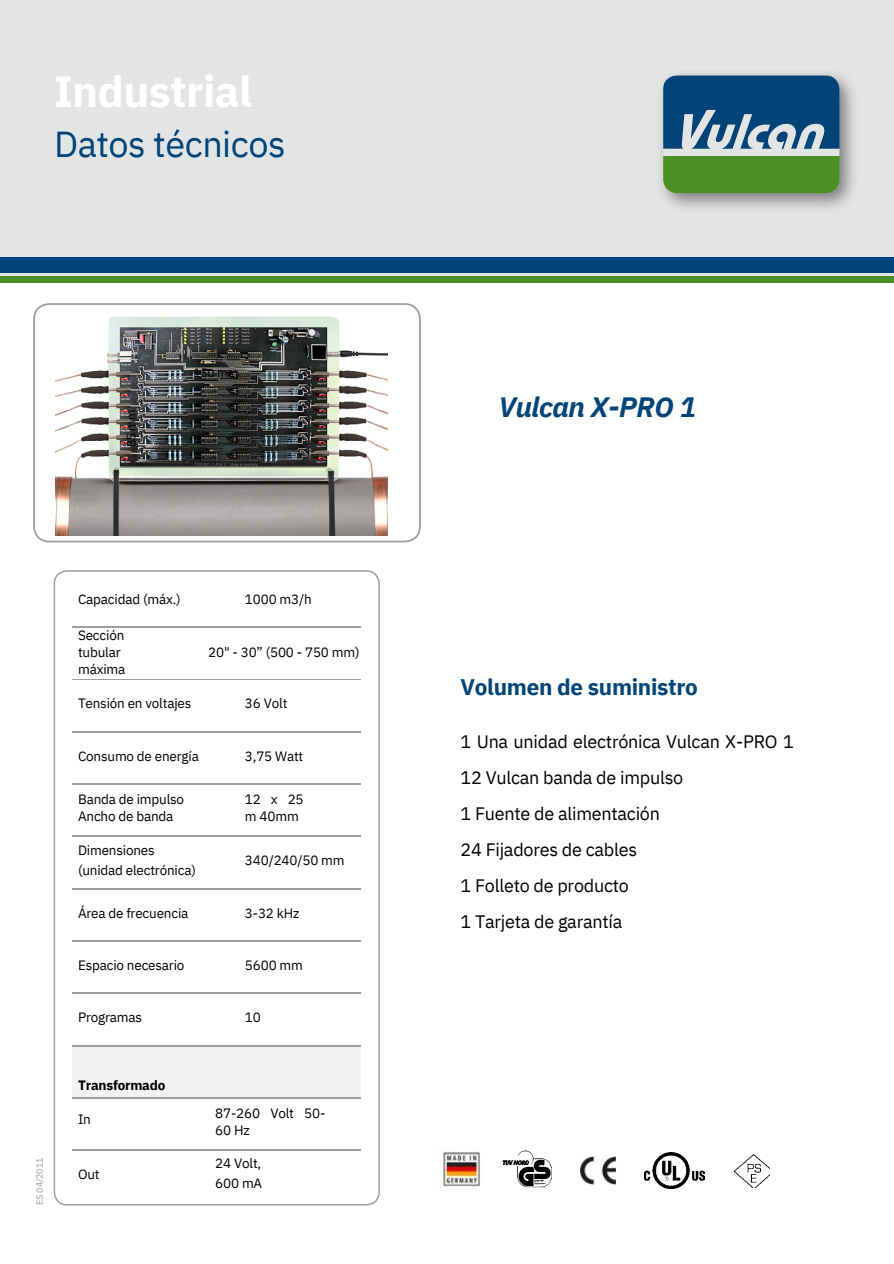
<style>
.page{position:relative;width:894px;height:1264px;background:#fff}
.page>*{position:absolute;margin:0;border:0;box-sizing:border-box;transform-origin:0 0}
.t1{font:700 43.5px "IBM Plex Sans";letter-spacing:-.015em;color:#fff}
.t2{font:36px "IBM Plex Sans";letter-spacing:-.015em;color:#00447a}
.t3{font:italic 700 27.9px "IBM Plex Sans";letter-spacing:-.015em;color:#00447a}
.t4{font:700 22.5px "IBM Plex Sans";letter-spacing:-.015em;color:#00447a}
.t5{font:18px/36px "IBM Plex Sans";letter-spacing:-.015em;color:#000}
.t6{font:13.5px/16.8px "IBM Plex Sans";letter-spacing:-.015em;color:#000}
.t7{font:700 13.5px "IBM Plex Sans";letter-spacing:-.015em;color:#000}
.t8{font:12px "IBM Plex Sans";letter-spacing:-.015em;color:#000}
.t9{font:9px "IBM Plex Sans";letter-spacing:-.015em;color:#9c9e9f}
</style>
<div class="page">
<div style="left:0;top:0;width:893px;height:261px;background:#e3e4e4"></div>
<div style="left:0;top:257px;width:893px;height:18px;background:#00447a"></div>
<hr style="left:0;top:274px;width:893px;height:3px;background:#e3e4e4">
<div style="left:0;top:277px;width:893px;height:5px;background:#4c8f22"></div>
<svg style="left:54px;top:570px;width:326px;height:635px"></svg>
<img style="left:661px;top:73px;width:193px;height:135px">
<svg style="left:663px;top:75px;width:176px;height:118px"></svg>
<img style="left:443px;top:1152px;width:37px;height:35px">
<img style="left:502px;top:1150px;width:50px;height:38px">
<img style="left:580px;top:1156px;width:36px;height:28px">
<img style="left:734px;top:1154px;width:35px;height:33px">
<img style="left:644px;top:1152px;width:60px;height:36px">
<hr style="left:239px;top:626px;width:121px;height:1px;background:#9c9e9f">
<hr style="left:72px;top:626px;width:167px;height:1px;background:#9c9e9f">
<hr style="left:239px;top:679px;width:121px;height:1px;background:#9c9e9f">
<hr style="left:72px;top:679px;width:167px;height:1px;background:#9c9e9f">
<hr style="left:239px;top:731px;width:121px;height:1px;background:#9c9e9f">
<hr style="left:72px;top:731px;width:167px;height:1px;background:#9c9e9f">
<hr style="left:239px;top:783px;width:121px;height:1px;background:#9c9e9f">
<hr style="left:72px;top:783px;width:167px;height:1px;background:#9c9e9f">
<hr style="left:239px;top:836px;width:121px;height:1px;background:#9c9e9f">
<hr style="left:72px;top:836px;width:167px;height:1px;background:#9c9e9f">
<hr style="left:239px;top:888px;width:121px;height:1px;background:#9c9e9f">
<hr style="left:72px;top:888px;width:167px;height:1px;background:#9c9e9f">
<hr style="left:239px;top:940px;width:121px;height:1px;background:#9c9e9f">
<hr style="left:72px;top:940px;width:167px;height:1px;background:#9c9e9f">
<hr style="left:239px;top:992px;width:121px;height:1px;background:#9c9e9f">
<hr style="left:72px;top:992px;width:167px;height:1px;background:#9c9e9f">
<div style="left:72px;top:1046px;width:288px;height:51px;background:#f2f2f3"></div>
<hr style="left:239px;top:1045px;width:121px;height:1px;background:#9c9e9f">
<hr style="left:239px;top:1097px;width:121px;height:1px;background:#9c9e9f">
<hr style="left:72px;top:1045px;width:167px;height:1px;background:#9c9e9f">
<hr style="left:72px;top:1097px;width:167px;height:1px;background:#9c9e9f">
<hr style="left:239px;top:1149px;width:121px;height:1px;background:#9c9e9f">
<hr style="left:72px;top:1149px;width:167px;height:1px;background:#9c9e9f">
<svg style="left:33px;top:303px;width:388px;height:239px"></svg>
<img style="left:55px;top:303px;width:332px;height:232px">
<p class="t1" style="left:54px;top:63px;width:200px">Industrial</p>
<p class="t2" style="left:54px;top:120px;width:233px">Datos técnicos</p>
<p class="t8" style="left:123px;top:447px;width:39px;rotate:-90deg">85 mm</p>
<p class="t8" style="left:193px;top:365px;width:46px">150 mm</p>
<p class="t6" style="left:78px;top:590px;width:104px">Capacidad (máx.)</p>
<p class="t6" style="left:78px;top:626px;width:49px">Sección tubular máxima</p>
<p class="t6" style="left:245px;top:590px;width:68px">1000 m3/h</p>
<p class="t6" style="left:208px;top:643px;width:153px">20" - 30” (500 - 750 mm)</p>
<p class="t6" style="left:78px;top:695px;width:115px">Tensión en voltajes</p>
<p class="t6" style="left:245px;top:695px;width:44px">36 Volt</p>
<p class="t6" style="left:78px;top:747px;width:122px">Consumo de energía</p>
<p class="t6" style="left:245px;top:747px;width:60px">3,75 Watt</p>
<p class="t6" style="left:78px;top:791px;width:107px">Banda de impulso<br>Ancho de banda</p>
<p class="t6" style="left:78px;top:841px;width:78px">Dimensiones</p>
<p class="t6" style="left:78px;top:861px;width:119px">(unidad electrónica)</p>
<p class="t6" style="left:245px;top:791px;width:60px">12 x 25 m 40mm</p>
<p class="t6" style="left:245px;top:851px;width:101px">340/240/50 mm</p>
<p class="t6" style="left:78px;top:904px;width:112px">Área de frecuencia</p>
<p class="t6" style="left:245px;top:904px;width:56px">3-32 kHz</p>
<p class="t6" style="left:78px;top:956px;width:108px">Espacio necesario</p>
<p class="t6" style="left:245px;top:956px;width:60px">5600 mm</p>
<p class="t6" style="left:78px;top:1008px;width:66px">Programas</p>
<p class="t6" style="left:245px;top:1008px;width:18px">10</p>
<p class="t7" style="left:78px;top:1076px;width:89px">Transformado</p>
<p class="t6" style="left:78px;top:1110px;width:14px">In</p>
<p class="t9" style="left:34px;top:1204px;width:49px;rotate:-90deg">ES 04/2011</p>
<p class="t6" style="left:78px;top:1165px;width:23px">Out</p>
<p class="t6" style="left:215px;top:1104px;width:112px">87-260 Volt 50-<br>60 Hz</p>
<p class="t6" style="left:215px;top:1154px;width:47px">24 Volt,</p>
<p class="t6" style="left:215px;top:1174px;width:48px">600 mA</p>
<p class="t3" style="left:498px;top:388px;width:199px">Vulcan X-PRO 1</p>
<p class="t4" style="left:460px;top:672px;width:239px">Volumen de suministro</p>
<p class="t5" style="left:460px;top:723px;width:335px">1 Una unidad electrónica Vulcan X-PRO 1<br>12 Vulcan banda de impulso</p>
<p class="t5" style="left:460px;top:795px;width:201px">1 Fuente de alimentación</p>
<p class="t5" style="left:460px;top:831px;width:178px">24 Fijadores de cables</p>
<p class="t5" style="left:460px;top:867px;width:170px">1 Folleto de producto</p>
<p class="t5" style="left:460px;top:903px;width:163px">1 Tarjeta de garantía</p>
</div>
